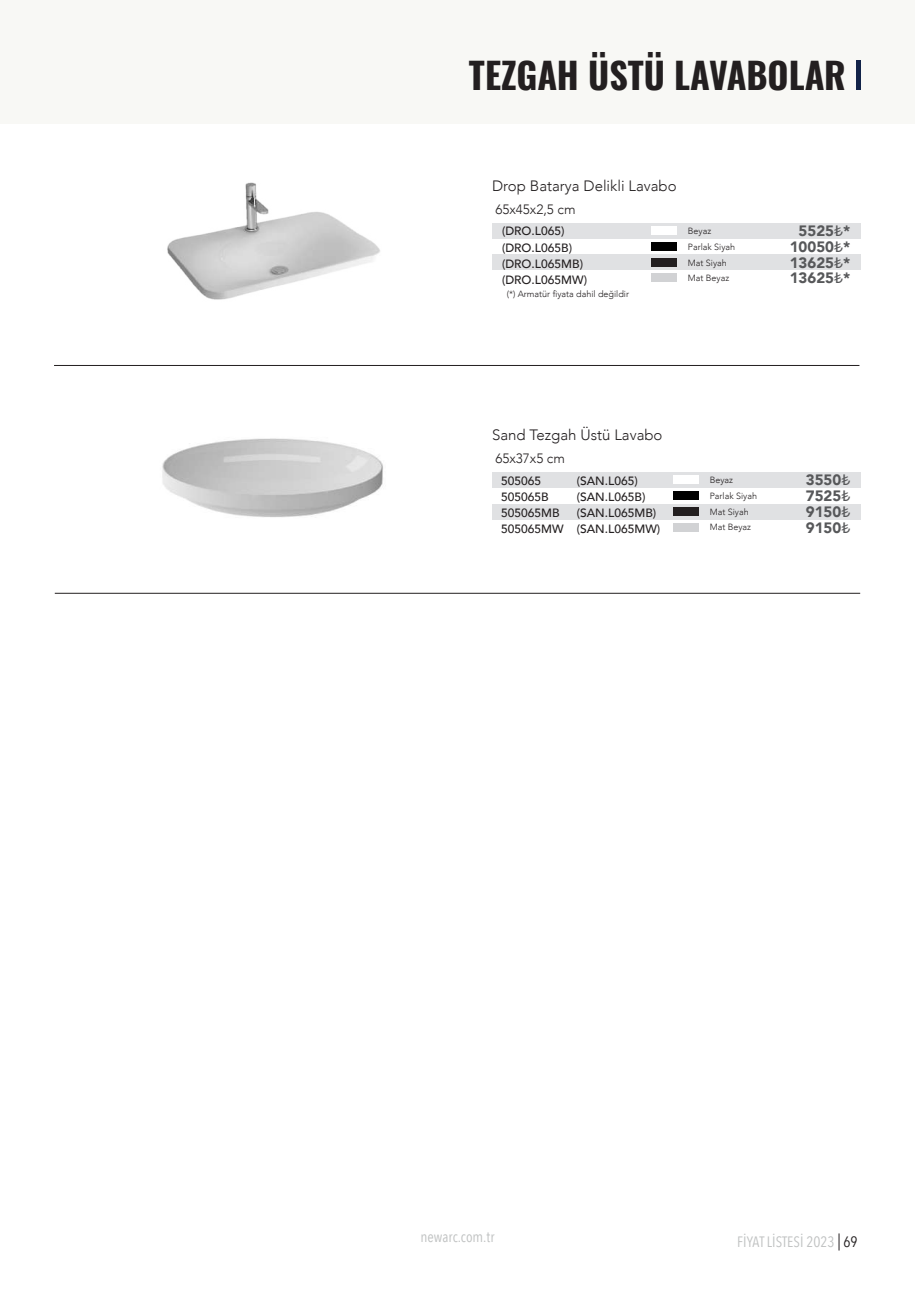
<style>
.page{position:relative;width:915px;height:1306px;background:#fff}
.page>*{position:absolute;margin:0;border:0;box-sizing:border-box;transform-origin:0 0}
.t1{font:700 36px "Oswald";color:#231f20}
.t2{font:900 15px/31.7px "Avenir";color:#57585a}
.t3{font:300 15px "Avenir";color:#231f20}
.t4{font:15px "Avenir Next Condensed";color:#bfc1c1}
.t5{font:300 13.5px "Avenir";color:#231f20}
.t6{font:500 12px/16.2px "Avenir";color:#231f20}
.t7{font:300 9px "Avenir";color:#231f20}
.s1{font-family:"Consolas";font-weight:400;font-size:16.5px}
.s2{color:#231f20}
</style>
<div class="page">
<svg style="left:838px;top:1233px;width:1px;height:17px"></svg>
<div style="left:0;top:0;width:914px;height:124px;background:#f8f8f5"></div>
<hr style="left:856px;top:60px;width:4px;height:30px;background:#122348">
<hr style="left:54px;top:365px;width:805px;height:1px;background:#231f20">
<hr style="left:55px;top:593px;width:804px;height:1px;background:#231f20">
<div style="left:492px;top:472px;width:368px;height:16px;background:#e0e1e3"></div>
<div style="left:492px;top:503px;width:368px;height:16px;background:#e0e1e3"></div>
<div style="left:672px;top:475px;width:26px;height:9px;background:#fff"></div>
<div style="left:672px;top:507px;width:26px;height:9px;background:#231f20"></div>
<div style="left:672px;top:491px;width:26px;height:9px;background:#000"></div>
<div style="left:672px;top:523px;width:26px;height:8px;background:#d1d2d4"></div>
<img style="left:167px;top:182px;width:213px;height:118px">
<img style="left:162px;top:438px;width:221px;height:79px">
<div style="left:492px;top:223px;width:368px;height:16px;background:#e0e1e3"></div>
<div style="left:492px;top:254px;width:368px;height:16px;background:#e0e1e3"></div>
<div style="left:650px;top:226px;width:26px;height:9px;background:#fff"></div>
<div style="left:650px;top:258px;width:26px;height:9px;background:#231f20"></div>
<div style="left:650px;top:242px;width:26px;height:9px;background:#000"></div>
<div style="left:650px;top:273px;width:26px;height:9px;background:#d1d2d4"></div>
<h1 class="t1" style="left:469px;top:43px;width:378px">TEZGAH ÜSTÜ LAVABOLAR</h1>
<p class="t3" style="left:492px;top:176px;width:186px">Drop Batarya Delikli Lavabo</p>
<p class="t5" style="left:495px;top:202px;width:82px">65x45x2,5 cm</p>
<p class="t6" style="left:502px;top:222px;width:86px">(DRO.L065) (DRO.L065B) (DRO.L065MB) (DRO.L065MW)</p>
<p class="t2" style="left:789px;top:215px;width:62px;text-align:center">5525<span class="s1">₺</span>*<br>13625<span class="s1">₺</span>*</p>
<p class="t7" style="left:687px;top:226px;width:25px">Beyaz</p>
<p class="t7" style="left:687px;top:257px;width:41px">Mat Siyah</p>
<p class="t2" style="left:789px;top:230px;width:62px">10050<span class="s1">₺</span>*<br>13625<span class="s1">₺</span>*</p>
<p class="t7" style="left:687px;top:241px;width:49px">Parlak Siyah</p>
<p class="t7" style="left:687px;top:273px;width:43px">Mat Beyaz</p>
<p class="t7" style="left:506px;top:289px;width:124px">(*) Armatür fiyata dahil değildir</p>
<p class="t3" style="left:492px;top:426px;width:172px">Sand Tezgah Üstü Lavabo</p>
<p class="t5" style="left:495px;top:451px;width:71px">65x37x5 cm</p>
<p class="t6" style="left:501px;top:471px;width:42px">505065</p>
<p class="t6" style="left:576px;top:471px;width:62px">(SAN.L065)</p>
<p class="t6" style="left:501px;top:488px;width:49px">505065B</p>
<p class="t6" style="left:576px;top:488px;width:70px">(SAN.L065B)</p>
<p class="t6" style="left:501px;top:504px;width:60px">505065MB</p>
<p class="t6" style="left:501px;top:504px;width:160px;text-indent:76px">(SAN.L065MB)<br>505065MW (SAN.L065MW)</p>
<p class="t7" style="left:709px;top:475px;width:25px">Beyaz</p>
<p class="t7" style="left:709px;top:506px;width:41px">Mat Siyah</p>
<p class="t7" style="left:709px;top:490px;width:49px">Parlak Siyah</p>
<p class="t7" style="left:709px;top:522px;width:43px">Mat Beyaz</p>
<p class="t2" style="left:805px;top:464px;width:46px">3550<span class="s1">₺<br></span>9150<span class="s1">₺</span></p>
<p class="t2" style="left:805px;top:479px;width:46px">7525<span class="s1">₺<br></span>9150<span class="s1">₺</span></p>
<p class="t4" style="left:420px;top:1224px;width:75px">newarc.com.tr</p>
<p class="t4" style="left:737px;top:1228px;width:122px">FİYAT LİSTESİ 2023 <span class="s2">69</span></p>
</div>
